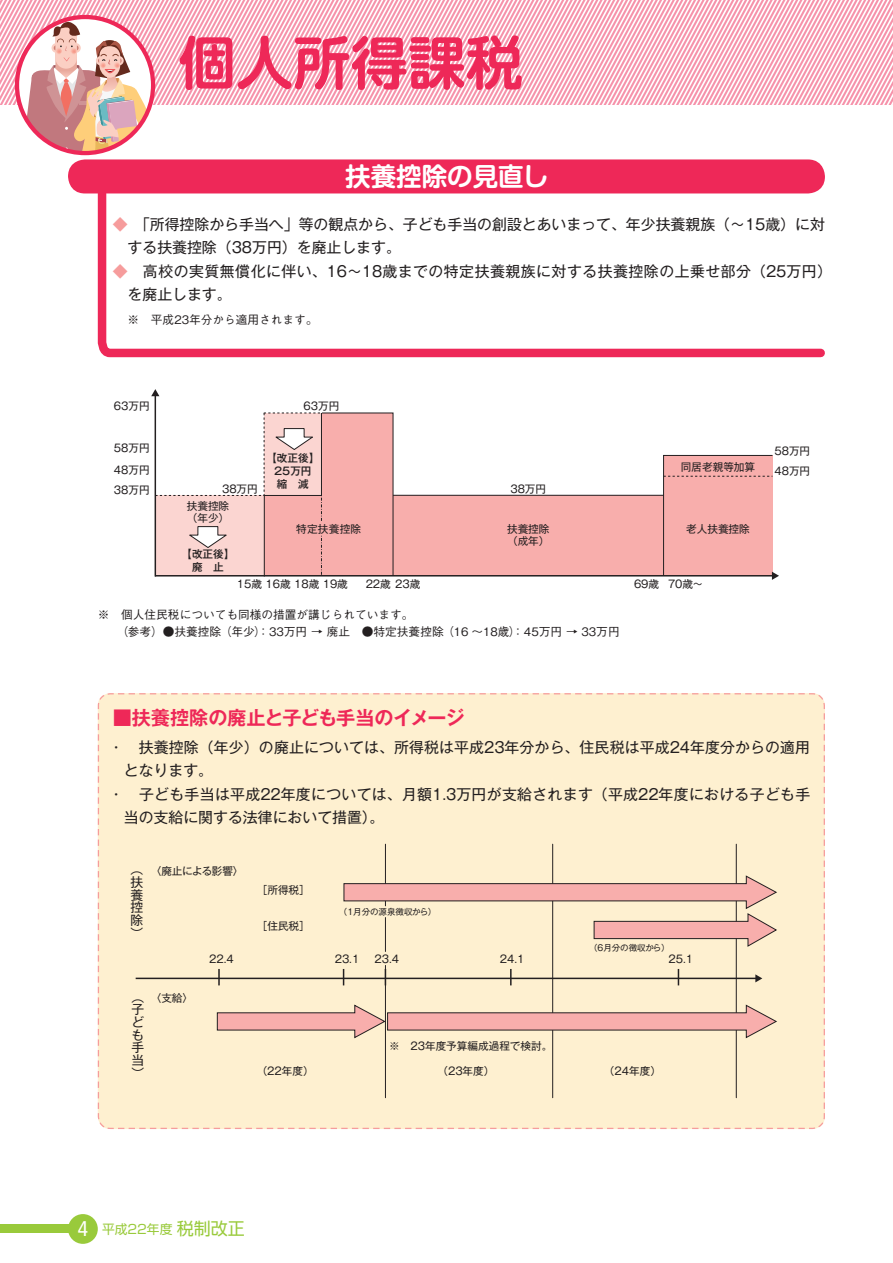
<style>
.page{position:relative;width:893px;height:1263px;background:#fff}
.page>*{position:absolute;margin:0;border:0;box-sizing:border-box;transform-origin:0 0}
.t1{font:700 57.45px "Shin M Go Pro De";color:#ee2858}
.t2{font:700 25.5px "Shin M Go Pro De";color:#fff}
.t3{font:700 19.2px "Gothic MB101 Pro De";letter-spacing:-.01em;color:#ee2858}
.t4{font:14.85px/23.4px "Gothic MB101 Pro";letter-spacing:.01em;color:#231f20}
.t5{font:14.85px/23.4px "Gothic MB101 Pro";letter-spacing:.035em;color:#231f20}
.t6{font:12.75px/12.8px "Gothic MB101 Pro";color:#231f20;text-align:justify}
.t7{font:12.75px "Shin Go Pro";color:#99ca3b}
.t8{font:500 11.7px/17px "Gothic BBB Pro";color:#231f20}
.t9{font:10.65px/12.8px "Gothic MB101 Pro";color:#231f20}
.t10{font:500 10.65px/12.8px "Gothic MB101 Pro";color:#231f20;text-align:center}
.t11{font:10.65px "Gothic MB101 Pro";letter-spacing:-.045em;color:#231f20}
.t12{font:8.55px "Gothic MB101 Pro";letter-spacing:-.01em;color:#231f20}
.s1{color:#f69c9c}
.s2{font-family:"Frutiger";font-stretch:condensed;font-size:21.3px;color:#fff}
.s3{font-size:16.95px}
</style>
<div class="page">
<div style="left:0;top:1225px;width:83px;height:8px;background:#99ca3b"></div>
<div style="left:68px;top:1214px;width:30px;height:30px;background:#99ca3b;border-radius:50%"></div>
<div style="left:264px;top:495px;width:400px;height:81px;background:#f8aeac"></div>
<hr style="left:155px;top:575px;width:618px;height:1px;background:#231f20">
<hr style="left:393px;top:495px;width:271px;height:1px;background:#231f20">
<hr style="left:155px;top:395px;width:1px;height:181px;background:#231f20">
<svg style="left:151px;top:389px;width:8px;height:7px"></svg>
<svg style="left:663px;top:455px;width:116px;height:125px"></svg>
<svg style="left:156px;top:412px;width:238px;height:163px"></svg>
<div style="left:97px;top:693px;width:728px;height:436px;background:#fef0d0"></div>
<hr style="left:385px;top:965px;width:1px;height:133px;background:#231f20">
<hr style="left:385px;top:917px;width:1px;height:34px;background:#231f20">
<hr style="left:385px;top:844px;width:1px;height:62px;background:#231f20">
<hr style="left:552px;top:844px;width:1px;height:254px;background:#231f20">
<hr style="left:736px;top:844px;width:1px;height:254px;background:#231f20">
<hr style="left:136px;top:978px;width:620px;height:1px;background:#231f20">
<svg style="left:755px;top:974px;width:7px;height:8px"></svg>
<svg style="left:218px;top:969px;width:2px;height:16px"></svg>
<svg style="left:343px;top:969px;width:1px;height:16px"></svg>
<svg style="left:510px;top:969px;width:2px;height:16px"></svg>
<svg style="left:678px;top:969px;width:1px;height:16px"></svg>
<svg style="left:217px;top:1004px;width:560px;height:35px"></svg>
<svg style="left:343px;top:875px;width:434px;height:72px"></svg>
<svg style="left:94px;top:185px;width:731px;height:173px"></svg>
<div style="left:68px;top:159px;width:757px;height:34px;background:#ee2858;border-radius:17px"></div>
<svg style="left:0;top:0;width:893px;height:154px"></svg>
<div style="left:15px;top:15px;width:140px;height:140px;border:4px solid #ee2858;border-radius:50%"></div>
<h1 class="t1" style="left:179px;top:16px;width:346px">個人所得課税</h1>
<h2 class="t2" style="left:345px;top:156px;width:205px">扶養控除の見直し</h2>
<p class="t4" style="left:128px;top:211px;width:699px;text-indent:-15px"><span class="s1">◆</span> 「所得控除から手当へ」等の観点から、子ども手当の創設とあいまって、年少扶養親族（〜15歳）に対する扶養控除（38万円）を廃止します。</p>
<p class="t5" style="left:128px;top:257px;width:706px;text-indent:-15px"><span class="s1">◆</span> 高校の実質無償化に伴い、16〜18歳までの特定扶養親族に対する扶養控除の上乗せ部分（25万円）を廃止します。</p>
<p class="t8" style="left:128px;top:310px;width:192px">※　平成23年分から適用されます。</p>
<p class="t9" style="left:114px;top:398px;width:37px">63万円</p>
<p class="t9" style="left:114px;top:436px;width:37px;line-height:21.6px">58万円<br>48万円</p>
<p class="t9" style="left:114px;top:482px;width:37px">38万円</p>
<p class="t9" style="left:222px;top:481px;width:37px">38万円</p>
<p class="t9" style="left:187px;top:498px;width:44px">扶養控除（年少）</p>
<p class="t10" style="left:181px;top:546px;width:55px">【改正後】廃　止</p>
<p class="t9" style="left:304px;top:398px;width:37px">63万円</p>
<p class="t10" style="left:266px;top:450px;width:55px">【改正後】<br>25万円<br>縮　減</p>
<p class="t9" style="left:510px;top:481px;width:37px">38万円</p>
<p class="t9" style="left:296px;top:521px;width:67px">特定扶養控除</p>
<p class="t9" style="left:507px;top:521px;width:44px">扶養控除（成年）</p>
<p class="t9" style="left:237px;top:576px;width:113px">15歳 16歳 18歳 19歳</p>
<p class="t9" style="left:366px;top:576px;width:56px">22歳 23歳</p>
<p class="t8" style="left:98px;top:605px;width:523px">※　個人住民税についても同様の措置が講じられています。　<br>　　 （参考）●扶養控除（年少）：33万円 → 廃止　●特定扶養控除（16 〜18歳）：45万円 → 33万円</p>
<p class="t9" style="left:681px;top:459px;width:76px">同居老親等加算</p>
<p class="t9" style="left:686px;top:521px;width:65px">老人扶養控除</p>
<p class="t9" style="left:634px;top:576px;width:71px">69歳 70歳～</p>
<p class="t9" style="left:774px;top:439px;width:37px;line-height:20.1px">58万円<br>48万円</p>
<p class="t3" style="left:113px;top:702px;width:353px">■扶養控除の廃止と子ども手当のイメージ</p>
<p class="t4" style="left:109px;top:734px;width:703px">・　扶養控除（年少）の廃止については、所得税は平成23年分から、住民税は平成24年度分からの適用</p>
<p class="t4" style="left:124px;top:757px;width:91px">となります。</p>
<p class="t4" style="left:109px;top:780px;width:703px">・　子ども手当は平成22年度については、月額1.3万円が支給されます（平成22年度における子ども手</p>
<p class="t4" style="left:124px;top:804px;width:262px">当の支給に関する法律において措置）。</p>
<p class="t6" style="left:131px;top:861px;width:14px">（扶養控除）</p>
<p class="t6" style="left:132px;top:989px;width:14px">（子ども手当）</p>
<p class="t11" style="left:151px;top:862px;width:94px">〈廃止による影響〉</p>
<p class="t9" style="left:257px;top:882px;width:55px">［所得税］</p>
<p class="t9" style="left:257px;top:918px;width:55px">［住民税］</p>
<p class="t12" style="left:339px;top:905px;width:99px">（１月分の源泉徴収から）</p>
<p class="t12" style="left:589px;top:941px;width:82px">（６月分の徴収から）</p>
<p class="t9" style="left:151px;top:990px;width:44px">〈支給〉</p>
<p class="t9" style="left:209px;top:951px;width:26px">22.4</p>
<p class="t9" style="left:335px;top:951px;width:26px">23.1</p>
<p class="t9" style="left:374px;top:951px;width:26px">23.4</p>
<p class="t9" style="left:500px;top:951px;width:26px">24.1</p>
<p class="t9" style="left:668px;top:951px;width:26px">25.1</p>
<p class="t9" style="left:389px;top:1038px;width:165px">※　23年度予算編成過程で検討。</p>
<p class="t9" style="left:257px;top:1063px;width:59px">（22年度）</p>
<p class="t9" style="left:437px;top:1063px;width:59px">（23年度）</p>
<p class="t9" style="left:604px;top:1063px;width:59px">（24年度）</p>
<p class="t7" style="left:78px;top:1218px;width:168px"><span class="s2">4</span> 平成22年度<span class="s3">税制改正</span></p>
</div>
